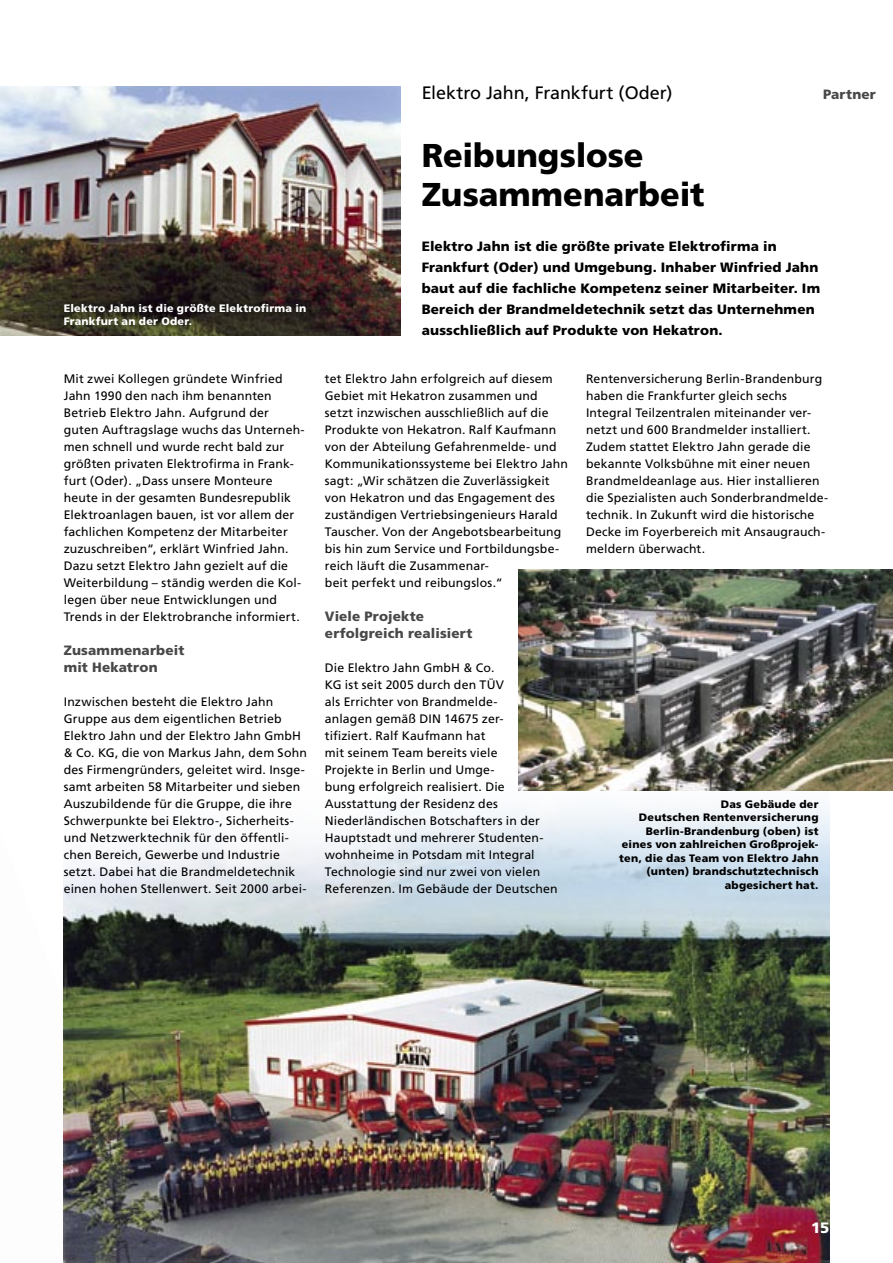
<style>
.page{position:relative;width:893px;height:1263px;background:#fff}
.page>*{position:absolute;margin:0;border:0;box-sizing:border-box;transform-origin:0 0}
.Überschrift{font:900 33px/39px "Frutiger";color:#000}
.Dachzeile{font:18px "Frutiger";letter-spacing:-.005em;color:#000}
.t1{font:900 15px "Frutiger";color:#fff}
.Intro{font:900 13.5px/21px "Frutiger";letter-spacing:.01em;color:#000}
.Zwü{font:900 13.5px/17px "Frutiger";letter-spacing:.01em;color:#484848}
.Fließtext{font:12.3px/17px "Frutiger";letter-spacing:.01em;color:#000}
.BU{font:900 10.8px/13.5px "Frutiger";letter-spacing:.02em;color:#000;text-align:right}
.BU-2{font:900 10.8px/13.5px "Frutiger";letter-spacing:.02em;color:#fff}
</style>
<div class="page">
<img style="left:0;top:87px;width:401px;height:249px">
<img style="left:64px;top:886px;width:765px;height:377px">
<svg style="left:63px;top:569px;width:830px;height:317px"></svg>
<svg style="left:54px;top:293px;width:262px;height:43px;background:#2e2a1e"></svg>
<img style="left:518px;top:570px;width:375px;height:221px">
<p class="BU-2" style="left:64px;top:301px;width:244px">Elektro Jahn ist die größte Elektrofirma in<br>Frankfurt an der Oder.</p>
<p class="Fließtext" style="left:64px;top:370px;width:242px">Mit zwei Kollegen gründete Winfried Jahn 1990 den nach ihm benannten Betrieb Elektro Jahn. Aufgrund der guten Auftragslage wuchs das Unterneh&shy;men schnell und wurde recht bald zur größten privaten Elektrofirma in Frank&shy;furt (Oder). „Dass unsere Monteure heute in der gesamten Bundesrepublik Elektroanlagen bauen, ist vor allem der fachlichen Kompetenz der Mitarbeiter zuzuschreiben“, erklärt Winfried Jahn.<br>Dazu setzt Elektro Jahn gezielt auf die Weiterbildung – ständig werden die Kol&shy;legen über neue Entwicklungen und Trends in der Elektrobranche informiert.</p>
<p class="Zwü" style="left:64px;top:641px;width:122px">Zusammenarbeit mit Hekatron</p>
<p class="Fließtext" style="left:64px;top:693px;width:245px">Inzwischen besteht die Elektro Jahn Gruppe aus dem eigentlichen Betrieb Elektro Jahn und der Elektro Jahn GmbH &amp; Co. KG, die von Markus Jahn, dem Sohn des Firmengründers, geleitet wird. Insge&shy;samt arbeiten 58 Mitarbeiter und sieben Auszubildende für die Gruppe, die ihre Schwerpunkte bei Elektro-, Sicherheits&shy;und Netzwerktechnik für den öffentli&shy;chen Bereich, Gewerbe und Industrie setzt. Dabei hat die Brandmeldetechnik einen hohen Stellenwert. Seit 2000 arbei-</p>
<p class="Dachzeile" style="left:422px;top:82px;width:252px">Elektro Jahn, Frankfurt (Oder)</p>
<p class="Überschrift" style="left:422px;top:135px;width:284px">Reibungslose<br>Zusammenarbeit</p>
<p class="Intro" style="left:422px;top:235px;width:400px">Elektro Jahn ist die größte private Elektrofirma in Frankfurt (Oder) und Umgebung. Inhaber Winfried Jahn baut auf die fachliche Kompetenz seiner Mitarbeiter. Im Bereich der Brandmeldetechnik setzt das Unternehmen ausschließlich auf Produkte von Hekatron.</p>
<p class="Zwü" style="left:823px;top:85px;width:54px">Partner</p>
<p class="Fließtext" style="left:325px;top:370px;width:245px">tet Elektro Jahn erfolgreich auf diesem Gebiet mit Hekatron zusammen und setzt inzwischen ausschließlich auf die Produkte von Hekatron. Ralf Kaufmann von der Abteilung Gefahrenmelde- und Kommunikationssysteme bei Elektro Jahn sagt: „Wir schätzen die Zuverlässigkeit von Hekatron und das Engagement des zuständigen Vertriebsingenieurs Harald Tauscher. Von der Angebotsbearbeitung bis hin zum Service und Fortbildungsbe&shy;reich läuft die Zusammenar-<br>beit perfekt und reibungslos.“</p>
<p class="Zwü" style="left:325px;top:607px;width:149px">Viele Projekte erfolgreich realisiert</p>
<p class="Fließtext" style="left:325px;top:659px;width:234px">Die Elektro Jahn GmbH &amp; Co.<br>KG ist seit 2005 durch den TÜV<br>als Errichter von Brandmelde-<br>anlagen gemäß DIN 14675 zer-<br>tifiziert. Ralf Kaufmann hat<br>mit seinem Team bereits viele<br>Projekte in Berlin und Umge-<br>bung erfolgreich realisiert. Die<br>Ausstattung der Residenz des<br>Niederländischen Botschafters in der<br>Hauptstadt und mehrerer Studenten&shy;wohnheime in Potsdam mit Integral<br>Technologie sind nur zwei von vielen<br>Referenzen. Im Gebäude der Deutschen</p>
<p class="Fließtext" style="left:586px;top:370px;width:244px">Rentenversicherung Berlin-Brandenburg haben die Frankfurter gleich sechs Integral Teilzentralen miteinander ver&shy;netzt und 600 Brandmelder installiert.<br>Zudem stattet Elektro Jahn gerade die bekannte Volksbühne mit einer neuen Brandmeldeanlage aus. Hier installieren die Spezialisten auch Sonderbrandmelde&shy;technik. In Zukunft wird die historische Decke im Foyerbereich mit Ansaugrauch&shy;meldern überwacht.</p>
<p class="BU" style="left:619px;top:797px;width:201px">Das Gebäude der<br>Deutschen Rentenversicherung<br>Berlin-Brandenburg (oben) ist eines von zahlreichen Großprojek&shy;ten, die das Team von Elektro Jahn (unten) brandschutztechnisch abgesichert hat.</p>
<p class="t1" style="left:811px;top:1219px;width:19px">15</p>
</div>
